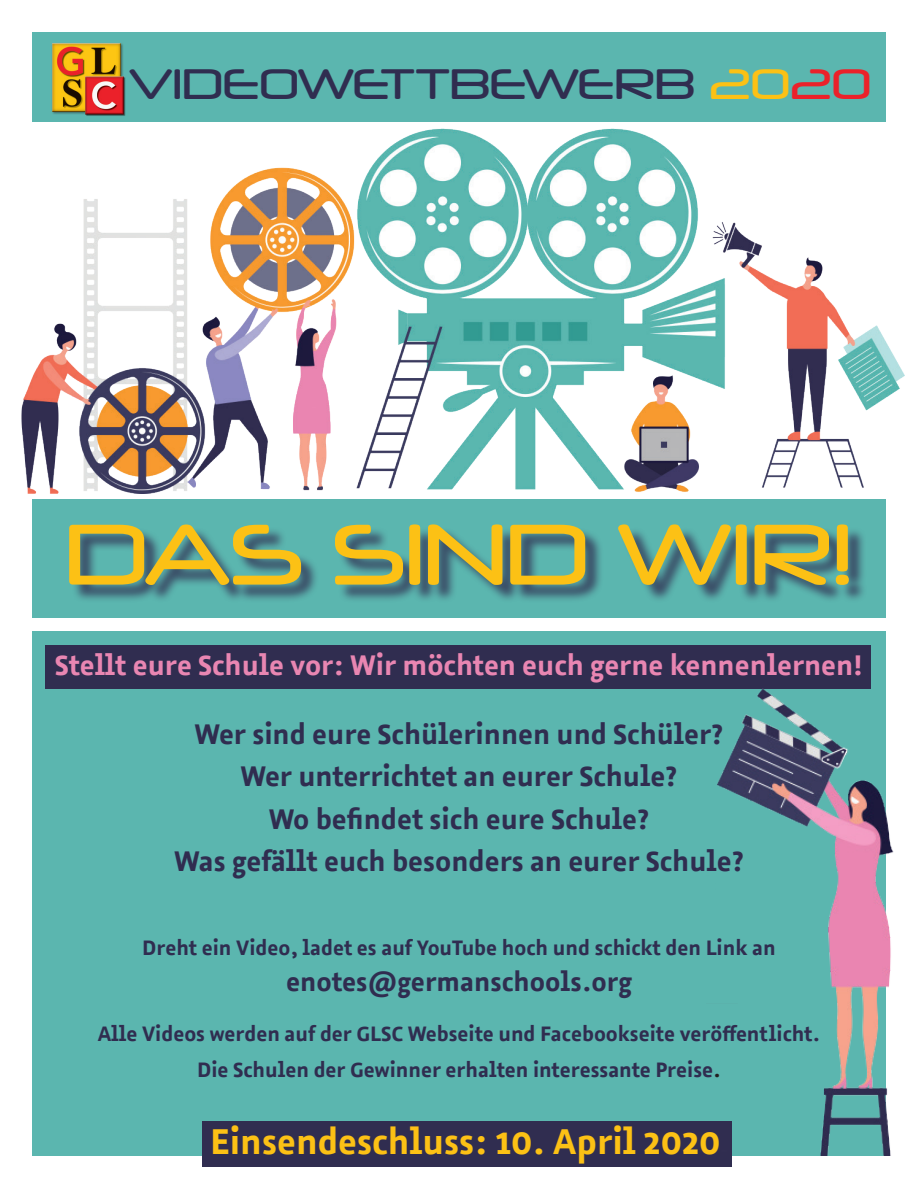
<style>
.page{position:relative;width:918px;height:1188px;background:#fff}
.page>*{position:absolute;margin:0;border:0;box-sizing:border-box;transform-origin:0 0}
.t1{font:82.5px "Neuropol";color:#fcc115}
.t2{font:40.5px "Neuropol";letter-spacing:.01em;color:#302d50}
.t3{font:700 36px "Azuro";color:#fcc115}
.t4{font:700 28.5px/42px "Azuro";color:#302d50;text-align:center}
.t5{font:700 28.5px "Azuro";color:#e986b2}
.t6{font:700 27px "Azuro";color:#302d50}
.t7{font:700 21px/36px "Azuro";color:#302d50;text-align:center}
.s1{color:#fcc115}
.s2{color:#eb222a}
.s3{color:#231f20}
</style>
<div class="page">
<div style="left:32px;top:631px;width:854px;height:525px;background:#5bb6af"></div>
<img style="left:21px;top:128px;width:884px;height:366px">
<div style="left:32px;top:32px;width:854px;height:90px;background:#5bb6af"></div>
<img style="left:39px;top:43px;width:96px;height:86px">
<div style="left:32px;top:500px;width:854px;height:118px;background:#5bb6af"></div>
<div style="left:72px;top:527px;width:795px;height:76px;background:#302d50;opacity:.75"></div>
<div style="left:45px;top:646px;width:825px;height:43px;background:#302d50"></div>
<div style="left:202px;top:1121px;width:530px;height:45px;background:#302d50"></div>
<img style="left:717px;top:686px;width:177px;height:470px">
<h2 class="t2" style="left:129px;top:59px;width:743px">VIDEOWETTBEWERB <span class="s1">20</span><span class="s2">20</span></h2>
<h1 class="t1" style="left:65px;top:503px;width:789px">DAS SIND WIR!</h1>
<h3 class="t5" style="left:55px;top:643px;width:810px">Stellt eure Schule vor: Wir möchten euch gerne kennenlernen!</h3>
<h3 class="t4" style="left:174px;top:712px;width:571px">Wer sind eure Schülerinnen und Schüler?<br>Wer unterrichtet an eurer Schule?<br>Wo befindet sich eure Schule?<br>Was gefällt euch besonders an eurer Schule?</h3>
<p class="t7" style="left:142px;top:929px;width:635px">Dreht ein Video, ladet es auf YouTube hoch und schickt den Link an</p>
<p class="t6" style="left:286px;top:961px;width:347px">enotes@germanschools.org</p>
<p class="t7" style="left:98px;top:1015px;width:724px">Alle Videos werden auf der GLSC Webseite und Facebookseite veröffentlicht.<br>Die Schulen der Gewinner erhalten interessante Preise<span class="s3">.</span></p>
<h3 class="t3" style="left:210px;top:1113px;width:512px">Einsendeschluss: 10. April 2020</h3>
</div>
